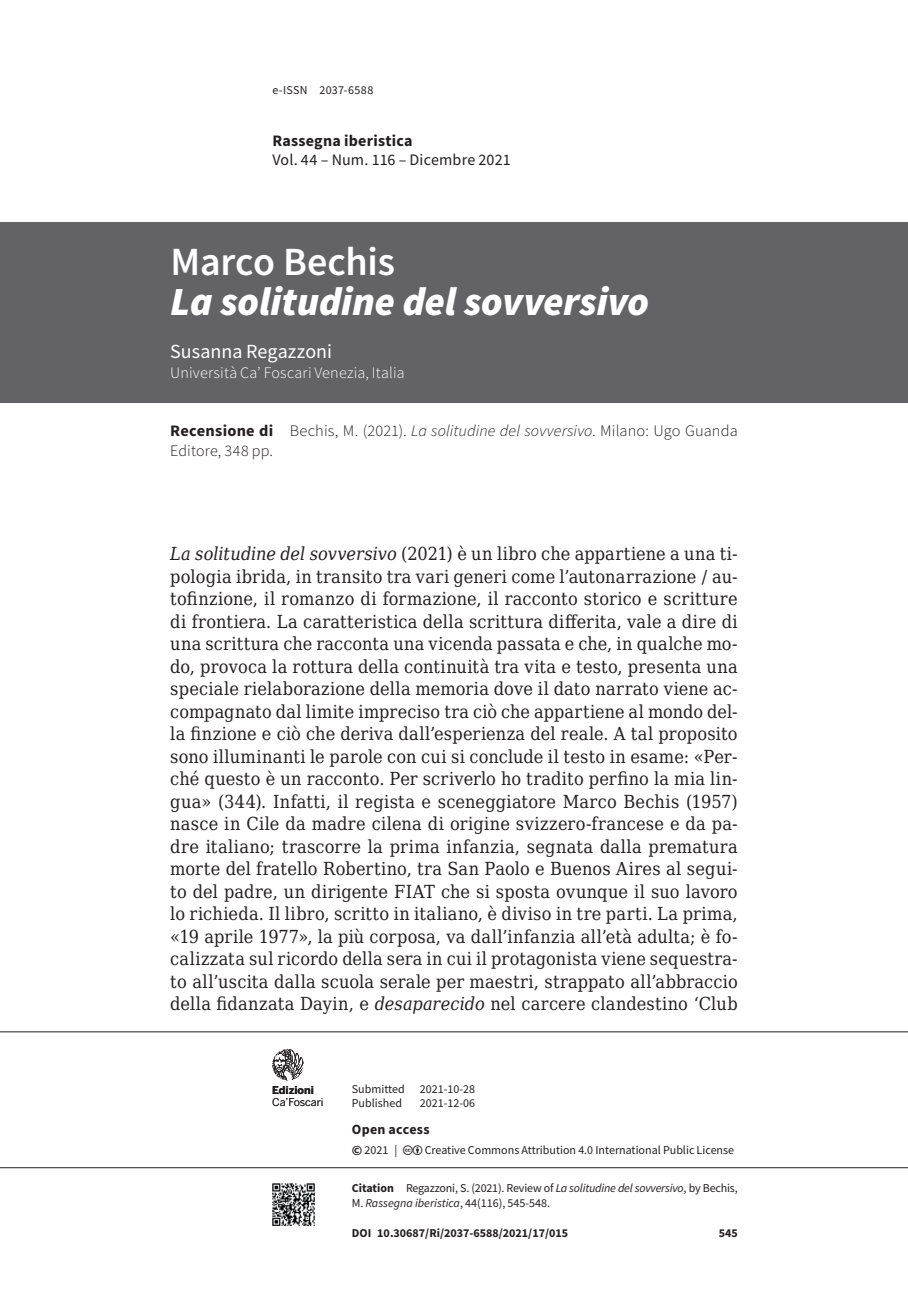
<style>
.page{position:relative;width:908px;height:1304px;background:#fff}
.page>*{position:absolute;margin:0;border:0;box-sizing:border-box;transform-origin:0 0}
.t1{font:italic 900 40px "Source Sans Pro";letter-spacing:-.005em;color:#fff}
.t2{font:600 40px "Source Sans Pro";letter-spacing:-.005em;color:#fff}
.t3{font:20px "Source Sans Pro";color:#fff}
.t4{font:18px/22.4px "DejaVu Serif Condensed";letter-spacing:.01em;color:#231f20;text-align:justify}
.t5{font:300 16px/20px "Source Sans Pro";letter-spacing:.01em;color:#231f20}
.t6{font:300 16px "Source Sans Pro";letter-spacing:.01em;color:#fff}
.t7{font:16px "Source Sans Pro";letter-spacing:.01em;color:#231f20}
.t8{font:700 16px "Source Sans Pro";letter-spacing:.015em;color:#231f20}
.t9{font:700 14px "Source Sans Pro";letter-spacing:.02em;color:#231f20}
.t10{font:12px/15px "Source Sans Pro";color:#231f20}
.t11{font:700 12px "Source Sans Pro";color:#231f20}
.t12{font:12px "Source Sans Pro";letter-spacing:.02em;color:#231f20}
.t13{font:10.8px "Benton Sans";letter-spacing:-.01em;color:#231f20}
.t14{font:700 10.8px "Benton Sans";color:#231f20}
.s1{font-weight:700}
.s2{font-style:italic}
.s3{font-weight:700;font-size:14px}
</style>
<div class="page">
<hr style="left:0;top:1031px;width:907px;height:1px;background:#231f20">
<hr style="left:0;top:1167px;width:907px;height:1px;background:#231f20">
<svg style="left:272px;top:1049px;width:31px;height:31px"></svg>
<img style="left:272px;top:1183px;width:42px;height:42px">
<div style="left:0;top:223px;width:907px;height:180px;background:#636366"></div>
<p class="t12" style="left:272px;top:82px;width:102px">e-ISSN 2037-6588</p>
<p class="t8" style="left:272px;top:130px;width:142px">Rassegna iberistica</p>
<p class="t7" style="left:272px;top:150px;width:240px">Vol. 44 – Num. 116 – Dicembre 2021</p>
<h1 class="t2" style="left:170px;top:236px;width:226px">Marco Bechis</h1>
<h1 class="t1" style="left:170px;top:274px;width:480px">La solitudine del sovversivo</h1>
<p class="t3" style="left:170px;top:339px;width:163px">Susanna Regazzoni</p>
<p class="t6" style="left:170px;top:363px;width:236px">Università Caʼ Foscari Venezia, Italia</p>
<p class="t5" style="left:170px;top:421px;width:568px"><span class="s1">Recensione di</span> Bechis, M. (2021). <span class="s2">La solitudine del sovversivo</span>. Milano: Ugo Guanda<br>Editore, 348 pp.</p>
<p class="t4" style="left:170px;top:542px;width:568px"><span class="s2">La solitudine del sovversivo</span> (2021) è un libro che appartiene a una ti&shy;pologia ibrida, in transito tra vari generi come l’autonarrazione / au&shy;tofinzione, il romanzo di formazione, il racconto storico e scritture di frontiera. La caratteristica della scrittura differita, vale a dire di una scrittura che racconta una vicenda passata e che, in qualche mo&shy;do, provoca la rottura della continuità tra vita e testo, presenta una speciale rielaborazione della memoria dove il dato narrato viene ac&shy;compagnato dal limite impreciso tra ciò che appartiene al mondo del&shy;la finzione e ciò che deriva dall’esperienza del reale. A tal proposito sono illuminanti le parole con cui si conclude il testo in esame: «Per&shy;ché questo è un racconto. Per scriverlo ho tradito perfino la mia lin&shy;gua» (344). Infatti, il regista e sceneggiatore Marco Bechis (1957) nasce in Cile da madre cilena di origine svizzero-francese e da pa&shy;dre italiano; trascorre la prima infanzia, segnata dalla prematura morte del fratello Robertino, tra San Paolo e Buenos Aires al segui&shy;to del padre, un dirigente FIAT che si sposta ovunque il suo lavoro lo richieda. Il libro, scritto in italiano, è diviso in tre parti. La prima, «19 aprile 1977», la più corposa, va dall’infanzia all’età adulta; è fo&shy;calizzata sul ricordo della sera in cui il protagonista viene sequestra&shy;to all’uscita dalla scuola serale per maestri, strappato all’abbraccio della fidanzata Dayin, e <span class="s2">desaparecido</span> nel carcere clandestino ‘Club</p>
<p class="t14" style="left:272px;top:1084px;width:43px">Edizioni</p>
<p class="t13" style="left:272px;top:1095px;width:53px">Ca’Foscari</p>
<p class="t10" style="left:351px;top:1081px;width:54px">Submitted</p>
<p class="t10" style="left:420px;top:1081px;width:57px">2021-10-28</p>
<p class="t10" style="left:351px;top:1095px;width:52px">Published</p>
<p class="t10" style="left:420px;top:1095px;width:57px">2021-12-06</p>
<p class="t9" style="left:351px;top:1120px;width:79px">Open access</p>
<p class="t10" style="left:351px;top:1142px;width:47px"><span class="s3">©</span> 2021 |</p>
<p class="t10" style="left:424px;top:1142px;width:311px">Creative Commons Attribution 4.0 International Public License</p>
<p class="t10" style="left:351px;top:1181px;width:387px"><span class="s1">Citation</span> Regazzoni, S. (2021). Review of <span class="s2">La solitudine del sovversivo</span>, by Bechis,<br>M. <span class="s2">Rassegna iberistica</span>, 44(116), 545-548.</p>
<p class="t11" style="left:351px;top:1224px;width:218px">DOI 10.30687/Ri/2037-6588/2021/17/015</p>
<p class="t11" style="left:718px;top:1224px;width:21px">545</p>
</div>
